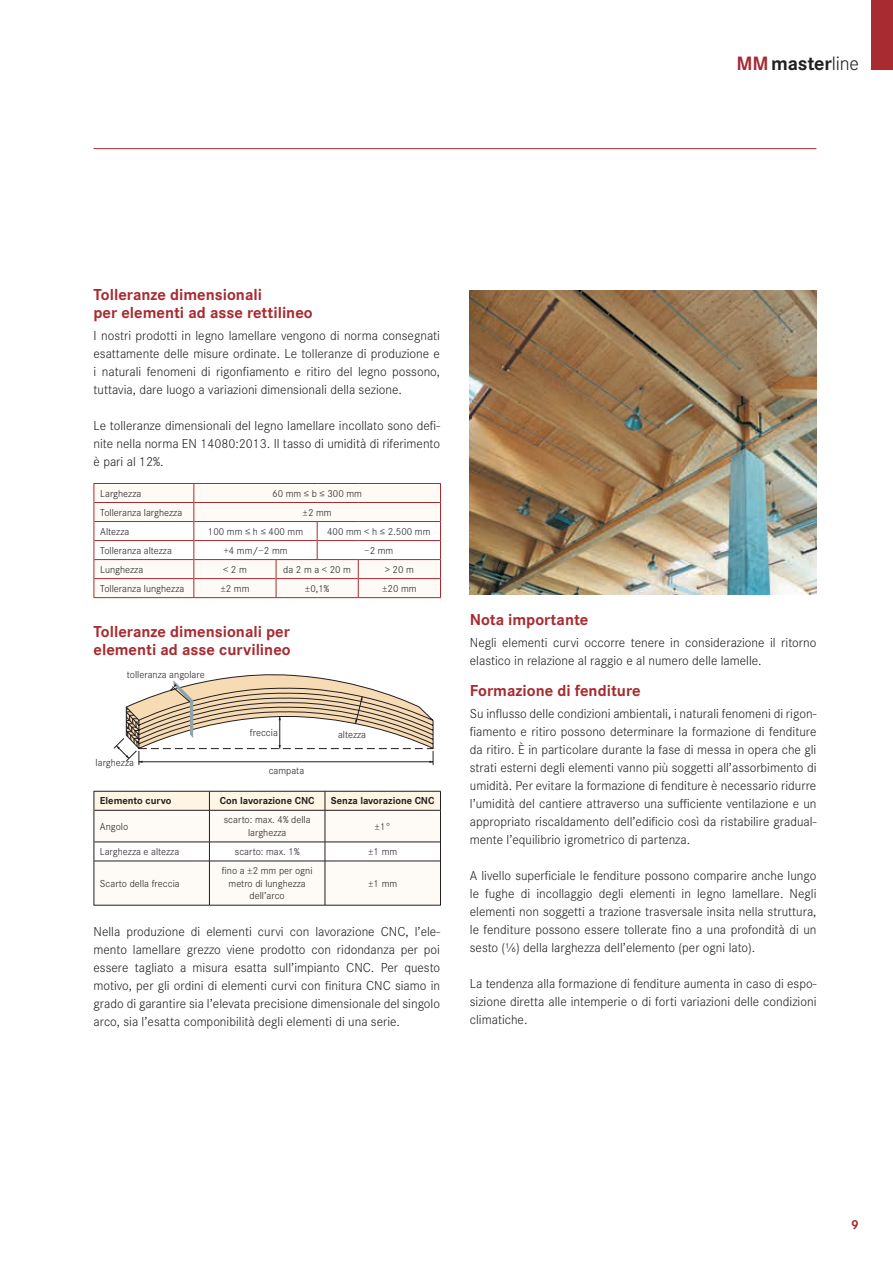
<style>
.page{position:relative;width:893px;height:1263px;background:#fff}
.page>*{position:absolute;margin:0;border:0;box-sizing:border-box;transform-origin:0 0}
.t1{font:700 20.1px "Corporate S";letter-spacing:-.01em;color:#231f20}
.t2{font:700 16.5px/18px "Corporate S";color:#a72b30}
.t3{font:300 13.5px/18px "Corporate S";color:#231f20;text-align:justify}
.t4{font:700 13.5px "Corporate S";color:#a72b30}
.t5{font:300 10.5px/12.6px "Corporate S";color:#231f20;text-align:center}
.t6{font:700 10.5px "Corporate S";color:#231f20}
.s1{color:#a72b30}
.s2{font-weight:300}
</style>
<div class="page">
<div style="left:872px;top:0;width:21px;height:69px;background:#a72b30"></div>
<hr style="left:94px;top:148px;width:722px;height:1px;background:#a72b30">
<svg style="left:94px;top:483px;width:347px;height:115px"></svg>
<svg style="left:114px;top:674px;width:319px;height:91px"></svg>
<svg style="left:94px;top:792px;width:347px;height:113px"></svg>
<hr style="left:94px;top:861px;width:1px;height:44px;background:#231f20">
<hr style="left:209px;top:861px;width:1px;height:44px;background:#231f20">
<hr style="left:325px;top:861px;width:1px;height:44px;background:#231f20">
<hr style="left:440px;top:861px;width:1px;height:44px;background:#231f20">
<hr style="left:94px;top:791px;width:115px;height:1px;background:#231f20">
<hr style="left:209px;top:791px;width:116px;height:1px;background:#231f20">
<hr style="left:325px;top:791px;width:116px;height:1px;background:#231f20">
<hr style="left:94px;top:810px;width:115px;height:1px;background:#231f20">
<hr style="left:209px;top:810px;width:116px;height:1px;background:#231f20">
<hr style="left:325px;top:810px;width:115px;height:1px;background:#231f20">
<hr style="left:94px;top:842px;width:115px;height:1px;background:#231f20">
<hr style="left:209px;top:842px;width:116px;height:1px;background:#231f20">
<hr style="left:325px;top:842px;width:115px;height:1px;background:#231f20">
<hr style="left:94px;top:861px;width:115px;height:1px;background:#231f20">
<hr style="left:209px;top:861px;width:116px;height:1px;background:#231f20">
<hr style="left:325px;top:861px;width:115px;height:1px;background:#231f20">
<hr style="left:94px;top:905px;width:115px;height:1px;background:#231f20">
<hr style="left:209px;top:905px;width:116px;height:1px;background:#231f20">
<hr style="left:325px;top:905px;width:116px;height:1px;background:#231f20">
<img style="left:470px;top:290px;width:346px;height:304px">
<h1 class="t1" style="left:736px;top:49px;width:124px"><span class="s1">MM</span>master<span class="s2">line</span></h1>
<p class="t2" style="left:94px;top:285px;width:221px">Tolleranze dimensionali<br>per elementi ad asse rettilineo</p>
<p class="t3" style="left:94px;top:326px;width:348px">I nostri prodotti in legno lamellare vengono di norma consegnati esattamente delle misure ordinate. Le tolleranze di produzione e i naturali fenomeni di rigonfiamento e ritiro del legno possono, tuttavia, dare luogo a variazioni dimensionali della sezione.</p>
<p class="t3" style="left:94px;top:416px;width:348px">Le tolleranze dimensionali del legno lamellare incollato sono defi&shy;nite nella norma EN 14080:2013. Il tasso di umidità di riferimento è pari al 12%.</p>
<p class="t5" style="left:100px;top:486px;width:43px">Larghezza</p>
<p class="t5" style="left:272px;top:486px;width:91px">60 mm ≤ b ≤ 300 mm</p>
<p class="t5" style="left:100px;top:505px;width:83px">Tolleranza larghezza</p>
<p class="t5" style="left:303px;top:505px;width:31px">±2 mm</p>
<p class="t5" style="left:100px;top:524px;width:30px">Altezza</p>
<p class="t5" style="left:208px;top:524px;width:97px">100 mm ≤ h ≤ 400 mm</p>
<p class="t5" style="left:327px;top:524px;width:105px">400 mm &lt; h ≤ 2.500 mm</p>
<p class="t5" style="left:100px;top:543px;width:73px">Tolleranza altezza</p>
<p class="t5" style="left:223px;top:543px;width:66px">+4 mm/−2 mm</p>
<p class="t5" style="left:364px;top:543px;width:31px">−2 mm</p>
<p class="t5" style="left:100px;top:562px;width:44px">Lunghezza</p>
<p class="t5" style="left:223px;top:562px;width:25px">&lt;2m</p>
<p class="t5" style="left:283px;top:562px;width:69px">da 2m a &lt;20m</p>
<p class="t5" style="left:385px;top:562px;width:31px">&gt;20m</p>
<p class="t5" style="left:100px;top:581px;width:85px">Tolleranza lunghezza</p>
<p class="t5" style="left:220px;top:581px;width:31px">±2 mm</p>
<p class="t5" style="left:305px;top:581px;width:26px">±0,1%</p>
<p class="t5" style="left:382px;top:581px;width:36px">±20 mm</p>
<p class="t2" style="left:94px;top:622px;width:199px">Tolleranze dimensionali per elementi ad asse curvilineo</p>
<p class="t5" style="left:127px;top:667px;width:79px">tolleranza angolare</p>
<p class="t5" style="left:250px;top:726px;width:29px">freccia</p>
<p class="t5" style="left:338px;top:728px;width:30px">altezza</p>
<p class="t5" style="left:96px;top:756px;width:40px">larghezza</p>
<p class="t6" style="left:100px;top:793px;width:73px">Elemento curvo</p>
<p class="t6" style="left:220px;top:793px;width:96px">Con lavorazione CNC</p>
<p class="t6" style="left:331px;top:793px;width:105px">Senza lavorazione CNC</p>
<p class="t5" style="left:100px;top:819px;width:30px">Angolo</p>
<p class="t5" style="left:224px;top:813px;width:88px">scarto: max. 4% della larghezza</p>
<p class="t5" style="left:375px;top:819px;width:18px">±1°</p>
<p class="t5" style="left:100px;top:845px;width:81px">Larghezza e altezza</p>
<p class="t5" style="left:235px;top:845px;width:66px">scarto: max. 1%</p>
<p class="t5" style="left:368px;top:845px;width:31px">±1 mm</p>
<p class="t5" style="left:100px;top:876px;width:81px">Scarto della freccia</p>
<p class="t5" style="left:269px;top:764px;width:37px">campata</p>
<p class="t5" style="left:222px;top:864px;width:92px">fino a ±2 mm per ogni metro di lunghezza dell’arco</p>
<p class="t5" style="left:368px;top:876px;width:31px">±1 mm</p>
<p class="t3" style="left:94px;top:922px;width:348px">Nella produzione di elementi curvi con lavorazione CNC, l’ele&shy;mento lamellare grezzo viene prodotto con ridondanza per poi essere tagliato a misura esatta sull’impianto CNC. Per questo motivo, per gli ordini di elementi curvi con finitura CNC siamo in grado di garantire sia l’elevata precisione dimensionale del singolo arco, sia l’esatta componibilità degli elementi di una serie.</p>
<p class="t2" style="left:470px;top:610px;width:120px">Nota importante</p>
<p class="t3" style="left:470px;top:633px;width:348px">Negli elementi curvi occorre tenere in considerazione il ritorno elastico in relazione al raggio e al numero delle lamelle.</p>
<p class="t2" style="left:470px;top:681px;width:172px">Formazione di fenditure</p>
<p class="t3" style="left:470px;top:704px;width:348px">Su influsso delle condizioni ambientali, i naturali fenomeni di rigon&shy;fiamento e ritiro possono determinare la formazione di fenditure da ritiro. È in particolare durante la fase di messa in opera che gli strati esterni degli elementi vanno più soggetti all’assorbimento di umidità. Per evitare la formazione di fenditure è necessario ridurre l’umidità del cantiere attraverso una sufficiente ventilazione e un appropriato riscaldamento dell’edificio così da ristabilire gradual&shy;mente l’equilibrio igrometrico di partenza.</p>
<p class="t3" style="left:470px;top:866px;width:348px">A livello superficiale le fenditure possono comparire anche lungo le fughe di incollaggio degli elementi in legno lamellare. Negli elementi non soggetti a trazione trasversale insita nella struttura, le fenditure possono essere tollerate fino a una profondità di un sesto (¹⁄₆) della larghezza dell’elemento (per ogni lato).</p>
<p class="t3" style="left:470px;top:974px;width:348px">La tendenza alla formazione di fenditure aumenta in caso di espo&shy;sizione diretta alle intemperie o di forti variazioni delle condizioni climatiche.</p>
<p class="t4" style="left:851px;top:1215px;width:9px">9</p>
</div>
